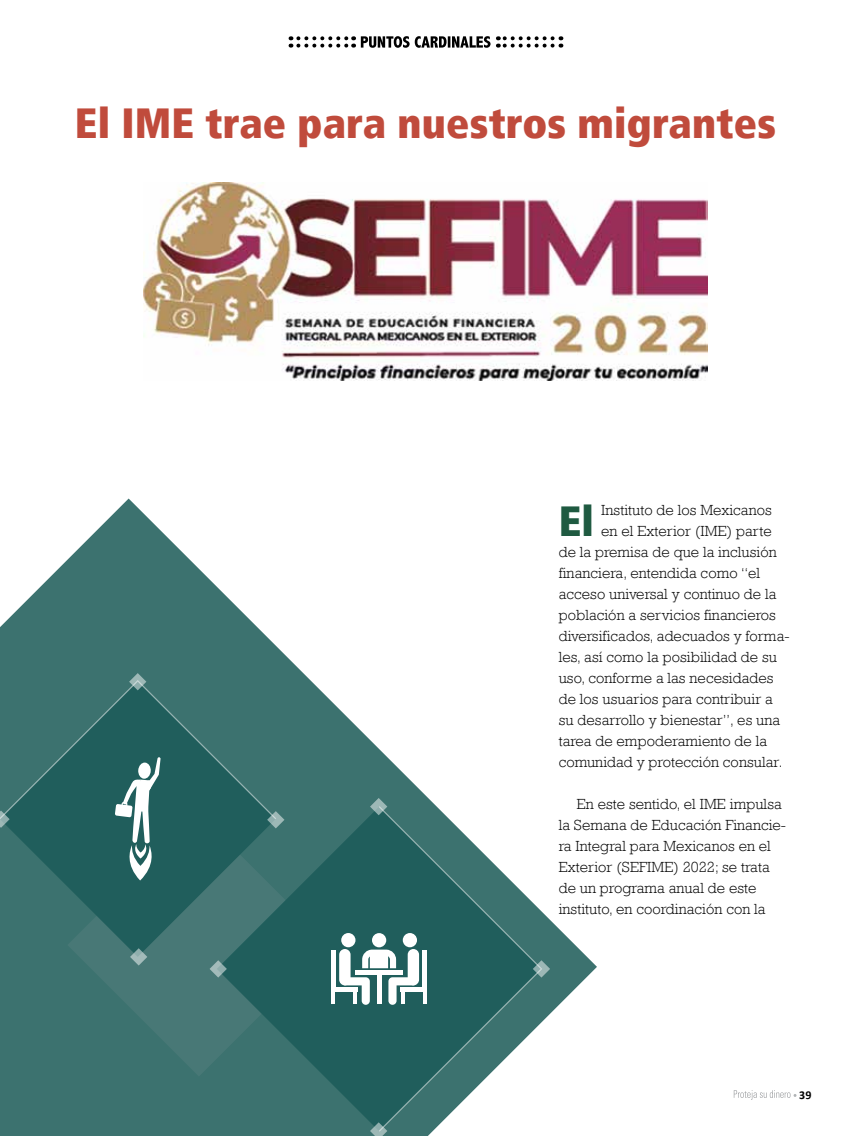
<style>
.page{position:relative;width:851px;height:1136px;background:#fff}
.page>*{position:absolute;margin:0;border:0;box-sizing:border-box;transform-origin:0 0}
.t1{font:900 condensed 42px "Frutiger LT";letter-spacing:.005em;color:#c04b3c}
.t2{font:900 condensed 42px "Frutiger LT";color:#1f5a41}
.t3{font:300 15px/21px "Rockwell";letter-spacing:.005em;color:#000}
.t4{font:700 12px "Calibri";color:#000}
</style>
<div class="page">
<img style="left:144px;top:183px;width:563px;height:198px">
<svg style="left:0;top:498px;width:597px;height:637px"></svg>
<svg style="left:67px;top:956px;width:150px;height:120px;background:#427572"></svg>
<svg style="left:0;top:880px;width:217px;height:76px;background:#356c6a"></svg>
<svg style="left:130px;top:948px;width:17px;height:17px"></svg>
<svg style="left:0;top:673px;width:284px;height:207px;background:#356d6a"></svg>
<svg style="left:217px;top:806px;width:161px;height:324px;background:#2f6866"></svg>
<svg style="left:378px;top:806px;width:164px;height:325px"></svg>
<svg style="left:532px;top:960px;width:18px;height:17px"></svg>
<svg style="left:209px;top:960px;width:18px;height:17px"></svg>
<svg style="left:370px;top:1122px;width:17px;height:13px"></svg>
<svg style="left:370px;top:797px;width:17px;height:18px"></svg>
<div style="left:402px;top:932px;width:15px;height:15px;background:#fff;border-radius:50%"></div>
<div style="left:372px;top:933px;width:14px;height:14px;background:#fff;border-radius:50%"></div>
<div style="left:355px;top:969px;width:47px;height:5px;background:#fff"></div>
<div style="left:400px;top:986px;width:27px;height:5px;background:#fff"></div>
<div style="left:422px;top:950px;width:5px;height:39px;background:#fff"></div>
<hr style="left:377px;top:972px;width:4px;height:31px;background:#fff">
<svg style="left:388px;top:977px;width:29px;height:27px"></svg>
<div style="left:407px;top:948px;width:12px;height:37px;background:#fff;border-radius:6px"></div>
<svg style="left:400px;top:991px;width:4px;height:12px"></svg>
<hr style="left:423px;top:991px;width:4px;height:12px;background:#fff">
<div style="left:341px;top:932px;width:14px;height:15px;background:#fff;border-radius:50%"></div>
<div style="left:331px;top:986px;width:26px;height:5px;background:#fff"></div>
<hr style="left:331px;top:950px;width:4px;height:39px;background:#fff">
<svg style="left:341px;top:977px;width:29px;height:27px"></svg>
<div style="left:339px;top:948px;width:11px;height:37px;background:#fff;border-radius:6px"></div>
<hr style="left:353px;top:991px;width:4px;height:12px;background:#fff">
<hr style="left:331px;top:991px;width:4px;height:12px;background:#fff">
<svg style="left:362px;top:949px;width:34px;height:19px"></svg>
<svg style="left:733px;top:1090px;width:63px;height:9px"></svg>
<svg style="left:298px;top:36px;width:56px;height:12px"></svg>
<svg style="left:498px;top:36px;width:54px;height:12px"></svg>
<svg style="left:361px;top:36px;width:129px;height:12px"></svg>
<h1 class="t1" style="left:75px;top:98px;width:702px">El IME trae para nuestros migrantes</h1>
<h1 class="t2" style="left:558px;top:496px;width:37px">El</h1>
<p class="t3" style="left:601px;top:499px;width:172px">Instituto de los Mexicanos</p>
<p class="t3" style="left:601px;top:520px;width:172px">en el Exterior (IME) parte</p>
<p class="t3" style="left:558px;top:541px;width:219px">de la premisa de que la inclusión</p>
<p class="t3" style="left:558px;top:562px;width:203px">financiera, entendida como “el</p>
<p class="t3" style="left:558px;top:583px;width:219px">acceso universal y continuo de la</p>
<p class="t3" style="left:558px;top:604px;width:219px">población a servicios financieros</p>
<p class="t3" style="left:558px;top:625px;width:232px">diversificados, adecuados y forma-</p>
<p class="t3" style="left:558px;top:646px;width:220px">les, así como la posibilidad de su</p>
<p class="t3" style="left:558px;top:667px;width:216px">uso, conforme a las necesidades</p>
<p class="t3" style="left:558px;top:688px;width:215px">de los usuarios para contribuir a</p>
<p class="t3" style="left:558px;top:709px;width:223px">su desarrollo y bienestar”, es una</p>
<p class="t3" style="left:558px;top:730px;width:210px">tarea de empoderamiento de la</p>
<p class="t3" style="left:558px;top:751px;width:225px">comunidad y protección consular.</p>
<p class="t3" style="left:558px;top:793px;width:229px;text-indent:18px">En este sentido, el IME impulsa la Semana de Educación Financie&shy;ra Integral para Mexicanos en el<br>Exterior (SEFIME) 2022; se trata de un programa anual de este instituto, en coordinación con la</p>
<p class="t4" style="left:799px;top:1086px;width:14px">39</p>
</div>
